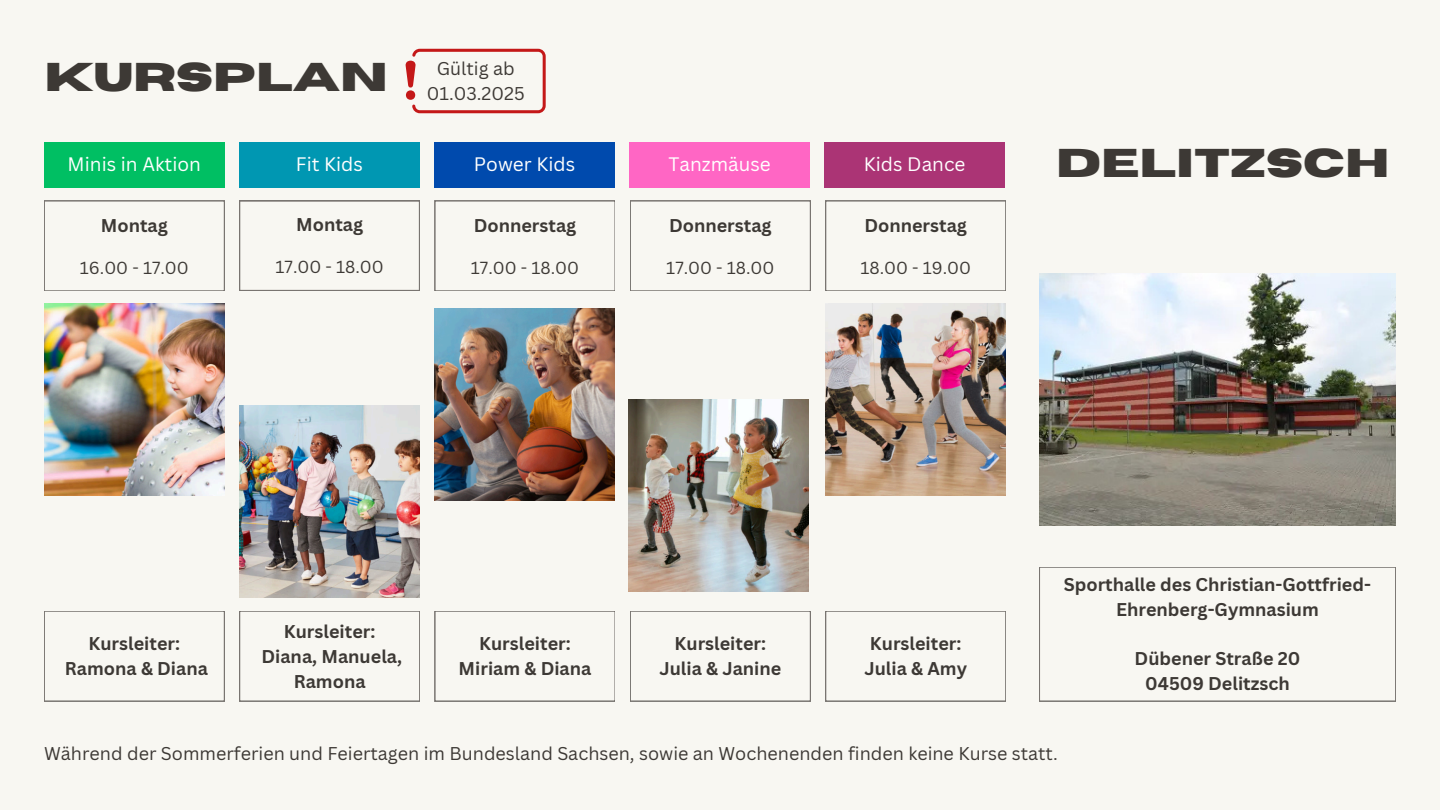
<style>
.page{position:relative;width:1440px;height:810px;background:#f8f7f2}
.page>*{position:absolute;margin:0;border:0;box-sizing:border-box;transform-origin:0 0}
.t1{font:700 40px "Horizon";color:#3d3935}
.t2{font:19px "Canva Sans";color:#fff}
.t3{font:700 18px/24.8px "Canva Sans";color:#3d3935;text-align:center}
.t4{font:18px/24.8px "Canva Sans";color:#3d3935;text-align:center}
.t5{font:17px "Canva Sans";color:#3d3935}
</style>
<div class="page">
<img style="left:44px;top:304px;width:180px;height:192px">
<div style="left:44px;top:142px;width:181px;height:46px;background:#00bf63"></div>
<div style="left:239px;top:142px;width:181px;height:46px;background:#0097b2"></div>
<div style="left:434px;top:142px;width:181px;height:46px;background:#004aad"></div>
<div style="left:629px;top:142px;width:181px;height:46px;background:#ff66c4"></div>
<div style="left:825px;top:142px;width:180px;height:46px;background:#ab3475"></div>
<svg style="left:44px;top:201px;width:180px;height:90px"></svg>
<img style="left:629px;top:400px;width:180px;height:192px">
<img style="left:825px;top:303px;width:180px;height:192px">
<img style="left:434px;top:309px;width:180px;height:192px">
<img style="left:240px;top:406px;width:180px;height:192px">
<svg style="left:44px;top:611px;width:180px;height:90px"></svg>
<img style="left:1039px;top:274px;width:357px;height:251px">
<svg style="left:1039px;top:567px;width:357px;height:134px"></svg>
<svg style="left:239px;top:200px;width:181px;height:91px"></svg>
<svg style="left:240px;top:611px;width:180px;height:90px"></svg>
<svg style="left:435px;top:201px;width:180px;height:90px"></svg>
<svg style="left:630px;top:201px;width:180px;height:90px"></svg>
<svg style="left:826px;top:201px;width:180px;height:90px"></svg>
<svg style="left:435px;top:611px;width:180px;height:90px"></svg>
<svg style="left:630px;top:611px;width:180px;height:90px"></svg>
<svg style="left:826px;top:611px;width:180px;height:90px"></svg>
<svg style="left:406px;top:49px;width:140px;height:64px"></svg>
<h2 class="t1" style="left:44px;top:58px;width:345px">KURSPLAN</h2>
<p class="t4" style="left:427px;top:56px;width:99px">Gültig ab<br>01.03.2025</p>
<p class="t2" style="left:68px;top:151px;width:135px">Minis in Aktion</p>
<h3 class="t2" style="left:296px;top:151px;width:68px">Fit Kids</h3>
<h1 class="t2" style="left:474px;top:151px;width:103px">Power Kids</h1>
<h3 class="t2" style="left:668px;top:151px;width:104px">Tanzmäuse</h3>
<h2 class="t2" style="left:864px;top:151px;width:103px">Kids Dance</h2>
<p class="t3" style="left:101px;top:212px;width:69px">Montag</p>
<p class="t5" style="left:80px;top:255px;width:110px">16.00 - 17.00</p>
<p class="t3" style="left:296px;top:212px;width:69px">Montag</p>
<p class="t5" style="left:276px;top:255px;width:110px">17.00 - 18.00</p>
<h3 class="t3" style="left:474px;top:212px;width:104px">Donnerstag</h3>
<h2 class="t5" style="left:471px;top:255px;width:110px">17.00 - 18.00</h2>
<p class="t3" style="left:669px;top:212px;width:104px">Donnerstag</p>
<p class="t5" style="left:666px;top:255px;width:110px">17.00 - 18.00</p>
<h2 class="t3" style="left:864px;top:212px;width:104px">Donnerstag</h2>
<h3 class="t5" style="left:860px;top:255px;width:112px">18.00 - 19.00</h3>
<h3 class="t1" style="left:1056px;top:143px;width:335px">DELITZSCH</h3>
<h2 class="t3" style="left:65px;top:631px;width:144px">Kursleiter:<br>Ramona &amp; Diana</h2>
<h2 class="t3" style="left:261px;top:619px;width:142px">Kursleiter:<br>Diana, Manuela,<br>Ramona</h2>
<h2 class="t3" style="left:459px;top:631px;width:134px">Kursleiter:<br>Miriam &amp; Diana</h2>
<p class="t3" style="left:659px;top:631px;width:124px">Kursleiter:<br>Julia &amp; Janine</p>
<p class="t3" style="left:864px;top:631px;width:104px">Kursleiter:<br>Julia &amp; Amy</p>
<h3 class="t3" style="left:1064px;top:572px;width:309px">Sporthalle des Christian-Gottfried-<br>Ehrenberg-Gymnasium</h3>
<h2 class="t3" style="left:1135px;top:646px;width:167px">Dübener Straße 20<br>04509 Delitzsch</h2>
<h2 class="t4" style="left:44px;top:741px;width:1015px">Während der Sommerferien und Feiertagen im Bundesland Sachsen, sowie an Wochenenden finden keine Kurse statt.</h2>
</div>
